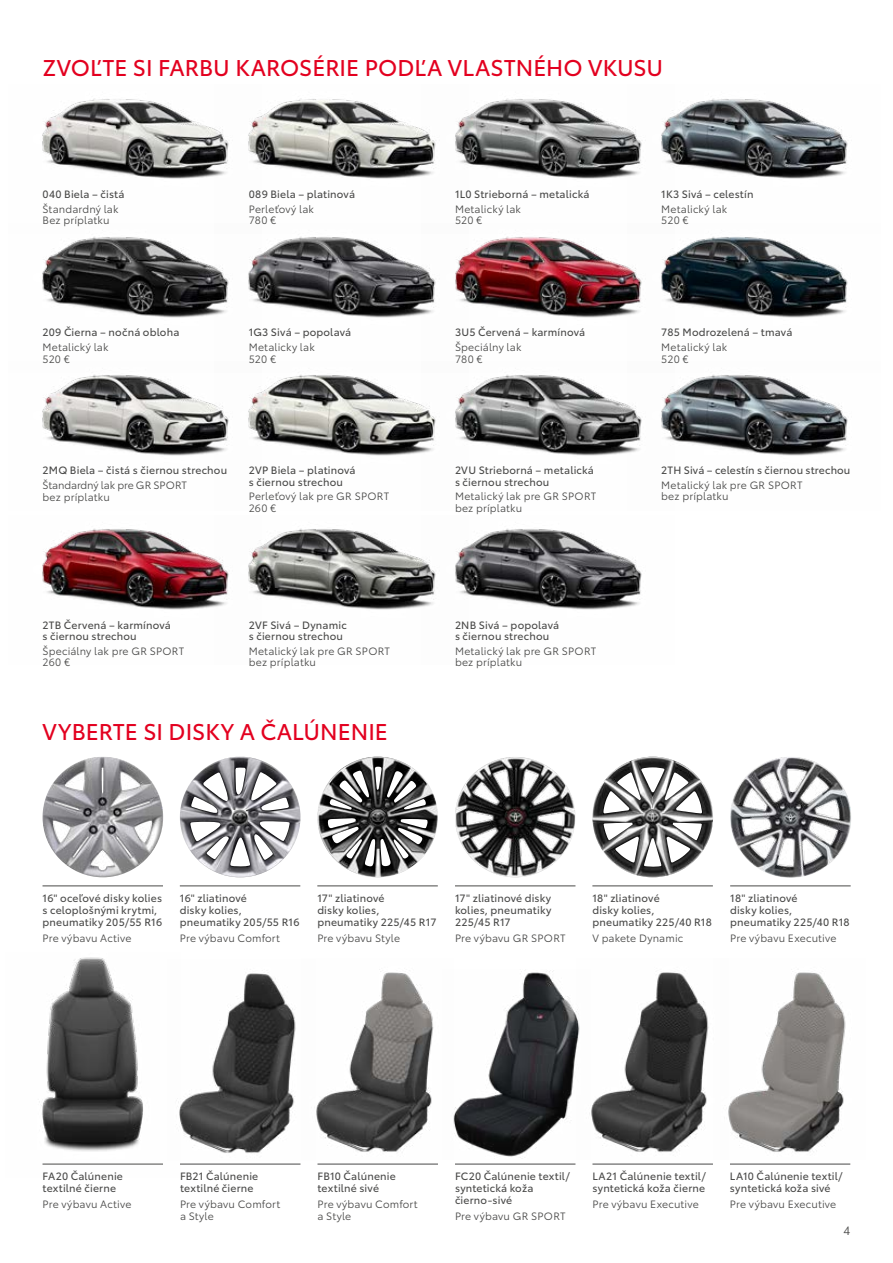
<style>
.page{position:relative;width:893px;height:1263px;background:#fff}
.page>*{position:absolute;margin:0;border:0;box-sizing:border-box;transform-origin:0 0}
.t1{font:22.5px "Toyota Type";color:#e3001f}
.t2{font:12px "Toyota Type";color:#494948}
.t3{font:10.5px/12px "Toyota Type";letter-spacing:.015em;color:#494948}
.t4{font:10.5px/11.6px "Toyota Type";letter-spacing:.015em;color:#494948}
</style>
<div class="page">
<img style="left:730px;top:757px;width:121px;height:121px;border-radius:60px">
<img style="left:180px;top:757px;width:120px;height:120px">
<img style="left:317px;top:757px;width:121px;height:120px">
<img style="left:592px;top:757px;width:121px;height:120px">
<img style="left:39px;top:957px;width:124px;height:208px">
<img style="left:316px;top:971px;width:118px;height:181px">
<img style="left:591px;top:972px;width:118px;height:180px">
<img style="left:728px;top:972px;width:118px;height:180px">
<img style="left:453px;top:970px;width:137px;height:187px">
<img style="left:178px;top:973px;width:118px;height:180px">
<img style="left:42px;top:98px;width:173px;height:81px">
<img style="left:42px;top:528px;width:173px;height:82px">
<img style="left:42px;top:374px;width:173px;height:82px">
<img style="left:42px;top:236px;width:173px;height:82px">
<img style="left:215px;top:529px;width:206px;height:81px">
<img style="left:421px;top:528px;width:221px;height:82px">
<img style="left:674px;top:98px;width:174px;height:81px">
<img style="left:674px;top:374px;width:174px;height:82px">
<img style="left:468px;top:98px;width:206px;height:81px">
<img style="left:468px;top:374px;width:206px;height:82px">
<img style="left:468px;top:236px;width:159px;height:82px">
<img style="left:215px;top:98px;width:253px;height:81px">
<img style="left:215px;top:375px;width:253px;height:81px">
<img style="left:215px;top:237px;width:253px;height:81px">
<img style="left:627px;top:236px;width:221px;height:82px">
<img style="left:43px;top:757px;width:120px;height:120px;border-radius:60px">
<img style="left:455px;top:757px;width:120px;height:120px;border-radius:60px">
<hr style="left:317px;top:886px;width:121px;height:1px;background:#494948">
<hr style="left:455px;top:1164px;width:120px;height:1px;background:#494948">
<hr style="left:43px;top:886px;width:120px;height:1px;background:#494948">
<hr style="left:180px;top:886px;width:120px;height:1px;background:#494948">
<hr style="left:730px;top:886px;width:121px;height:1px;background:#494948">
<hr style="left:592px;top:886px;width:121px;height:1px;background:#494948">
<hr style="left:317px;top:1164px;width:121px;height:1px;background:#494948">
<hr style="left:592px;top:1164px;width:121px;height:1px;background:#494948">
<hr style="left:730px;top:1164px;width:120px;height:1px;background:#494948">
<hr style="left:43px;top:1164px;width:120px;height:1px;background:#494948">
<hr style="left:180px;top:1164px;width:120px;height:1px;background:#494948">
<hr style="left:455px;top:886px;width:120px;height:1px;background:#494948">
<h1 class="t1" style="left:43px;top:51px;width:622px">ZVOĽTE SI FARBU KAROSÉRIE PODĽA VLASTNÉHO VKUSU</h1>
<p class="t3" style="left:43px;top:187px;width:84px">040 Biela – čistá</p>
<p class="t4" style="left:43px;top:202px;width:78px">Štandardný lak<br>Bez príplatku</p>
<p class="t3" style="left:249px;top:187px;width:108px">089 Biela – platinová</p>
<p class="t4" style="left:249px;top:202px;width:67px">Perleťový lak<br>780 €</p>
<p class="t3" style="left:455px;top:187px;width:136px">1L0 Strieborná – metalická</p>
<p class="t4" style="left:455px;top:202px;width:68px">Metalický lak<br>520 €</p>
<p class="t3" style="left:661px;top:187px;width:94px">1K3 Sivá – celestín</p>
<p class="t4" style="left:661px;top:202px;width:68px">Metalický lak<br>520 €</p>
<p class="t3" style="left:43px;top:326px;width:138px">209 Čierna – nočná obloha</p>
<p class="t4" style="left:43px;top:341px;width:68px">Metalický lak<br>520 €</p>
<p class="t3" style="left:249px;top:326px;width:104px">1G3 Sivá – popolavá</p>
<p class="t4" style="left:249px;top:341px;width:68px">Metalicky lak<br>520 €</p>
<p class="t3" style="left:455px;top:326px;width:132px">3U5 Červená – karmínová</p>
<p class="t4" style="left:455px;top:341px;width:68px">Špeciálny lak<br>780 €</p>
<p class="t3" style="left:661px;top:326px;width:133px">785 Modrozelená – tmavá</p>
<p class="t4" style="left:661px;top:341px;width:68px">Metalický lak<br>520 €</p>
<p class="t3" style="left:43px;top:464px;width:186px">2MQ Biela – čistá s čiernou strechou</p>
<p class="t4" style="left:43px;top:479px;width:146px">Štandardný lak pre GR SPORT bez príplatku</p>
<p class="t3" style="left:249px;top:464px;width:108px;line-height:11.6px">2VP Biela – platinová s čiernou strechou</p>
<p class="t4" style="left:249px;top:490px;width:142px">Perleťový lak pre GR SPORT<br>260 €</p>
<p class="t3" style="left:455px;top:464px;width:140px;line-height:11.6px">2VU Strieborná – metalická s čiernou strechou</p>
<p class="t4" style="left:455px;top:490px;width:143px">Metalický lak pre GR SPORT bez príplatku</p>
<p class="t3" style="left:661px;top:464px;width:191px">2TH Sivá – celestín s čiernou strechou</p>
<p class="t4" style="left:661px;top:479px;width:143px">Metalický lak pre GR SPORT bez príplatku</p>
<p class="t3" style="left:43px;top:618px;width:130px;line-height:11.6px">2TB Červená – karmínová s čiernou strechou</p>
<p class="t4" style="left:43px;top:644px;width:143px">Špeciálny lak pre GR SPORT<br>260 €</p>
<p class="t3" style="left:249px;top:618px;width:99px;line-height:11.6px">2VF Sivá – Dynamic s čiernou strechou</p>
<p class="t4" style="left:249px;top:644px;width:143px">Metalický lak pre GR SPORT bez príplatku</p>
<p class="t3" style="left:455px;top:618px;width:106px;line-height:11.6px">2NB Sivá – popolavá s čiernou strechou</p>
<p class="t4" style="left:455px;top:644px;width:143px">Metalický lak pre GR SPORT bez príplatku</p>
<h1 class="t1" style="left:43px;top:715px;width:347px">VYBERTE SI DISKY A ČALÚNENIE</h1>
<p class="t3" style="left:43px;top:891px;width:121px">16" oceľové disky kolies s celoplošnými krytmi, pneumatiky 205/55 R16</p>
<p class="t4" style="left:43px;top:932px;width:90px">Pre výbavu Active</p>
<p class="t3" style="left:180px;top:891px;width:121px">16" zliatinové<br>disky kolies, pneumatiky 205/55 R16</p>
<p class="t4" style="left:180px;top:932px;width:102px">Pre výbavu Comfort</p>
<p class="t3" style="left:317px;top:891px;width:121px">17" zliatinové<br>disky kolies, pneumatiky 225/45 R17</p>
<p class="t4" style="left:317px;top:932px;width:84px">Pre výbavu Style</p>
<p class="t3" style="left:455px;top:891px;width:98px;text-align:justify">17" zliatinové disky kolies, pneumatiky 225/45 R17</p>
<p class="t4" style="left:455px;top:932px;width:112px">Pre výbavu GR SPORT</p>
<p class="t3" style="left:592px;top:891px;width:121px">18" zliatinové<br>disky kolies, pneumatiky 225/40 R18</p>
<p class="t4" style="left:592px;top:932px;width:92px">V pakete Dynamic</p>
<p class="t3" style="left:730px;top:891px;width:121px">18" zliatinové<br>disky kolies, pneumatiky 225/40 R18</p>
<p class="t4" style="left:730px;top:932px;width:108px">Pre výbavu Executive</p>
<p class="t3" style="left:43px;top:1169px;width:82px">FA20 Čalúnenie textilné čierne</p>
<p class="t4" style="left:43px;top:1198px;width:90px">Pre výbavu Active</p>
<p class="t3" style="left:180px;top:1169px;width:80px">FB21 Čalúnenie textilné čierne</p>
<p class="t4" style="left:180px;top:1198px;width:102px;line-height:12px">Pre výbavu Comfort a Style</p>
<p class="t3" style="left:317px;top:1169px;width:80px">FB10 Čalúnenie textilné sivé</p>
<p class="t4" style="left:317px;top:1198px;width:102px;line-height:12px">Pre výbavu Comfort a Style</p>
<p class="t3" style="left:455px;top:1169px;width:117px">FC20 Čalúnenie textil/ syntetická koža čierno‑sivé</p>
<p class="t4" style="left:455px;top:1210px;width:112px">Pre výbavu GR SPORT</p>
<p class="t3" style="left:592px;top:1169px;width:115px">LA21 Čalúnenie textil/ syntetická koža čierne</p>
<p class="t4" style="left:592px;top:1198px;width:108px">Pre výbavu Executive</p>
<p class="t3" style="left:730px;top:1169px;width:114px">LA10 Čalúnenie textil/ syntetická koža sivé</p>
<p class="t4" style="left:730px;top:1198px;width:108px">Pre výbavu Executive</p>
<p class="t2" style="left:844px;top:1222px;width:8px">4</p>
</div>
